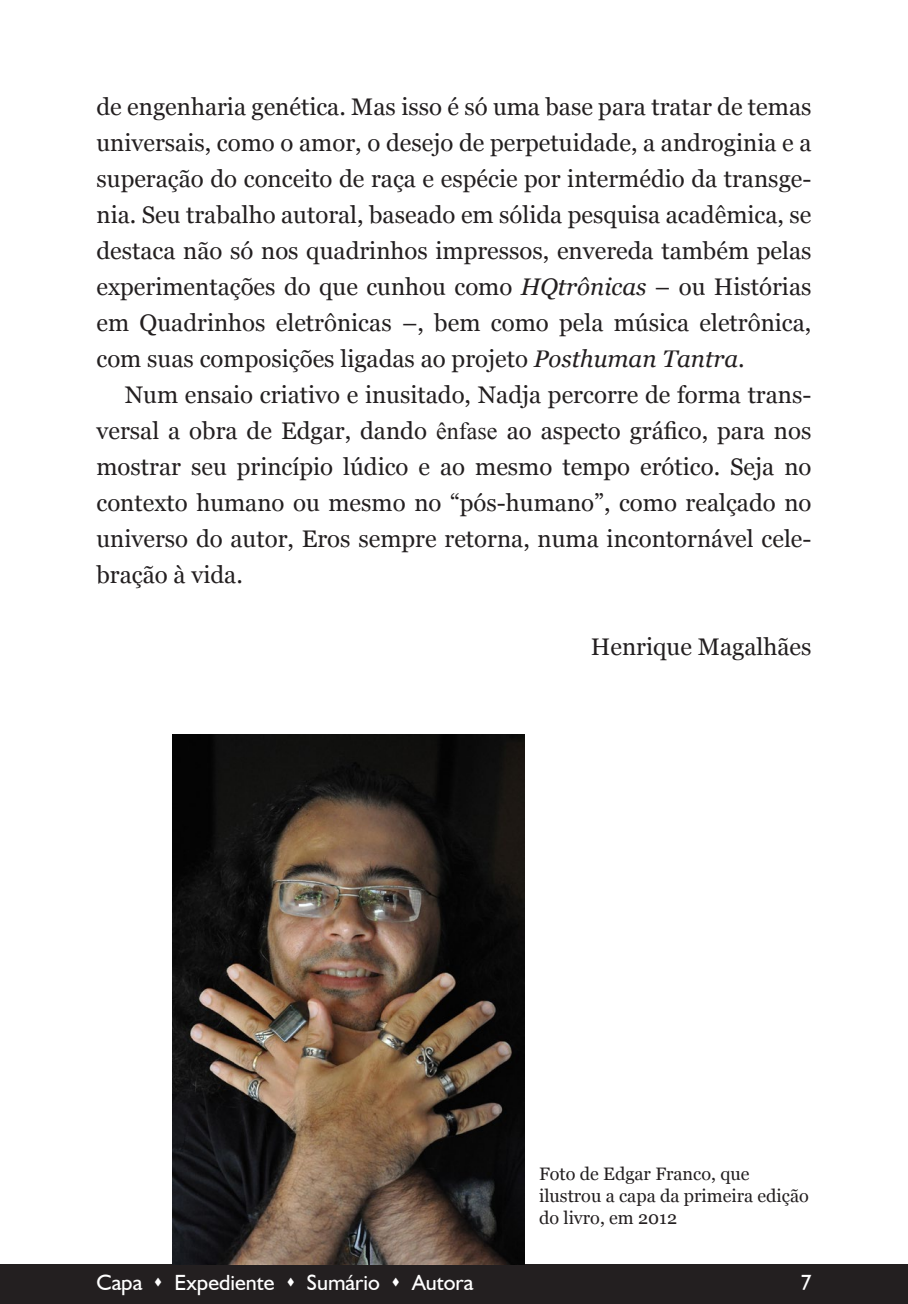
<style>
.page{position:relative;width:908px;height:1304px;background:#fff}
.page>*{position:absolute;margin:0;border:0;box-sizing:border-box;transform-origin:0 0}
.t1{font:24px/36px "Georgia";color:#231f20;text-align:justify}
.t2{font:22px "Humanist 521 BT";color:#fff}
.t3{font:18px/22px "Georgia";color:#231f20}
.s1{font-style:italic}
.s2{font-family:"Times New Roman"}
</style>
<div class="page">
<div style="left:0;top:1264px;width:907px;height:40px;background:#231f20"></div>
<img style="left:172px;top:734px;width:352px;height:530px">
<p class="t1" style="left:96px;top:87px;width:716px">de engenharia genética. Mas isso é só uma base para tratar de temas universais, como o amor, o desejo de perpetuidade, a androginia e a superação do conceito de raça e espécie por intermédio da transge&shy;nia. Seu trabalho autoral, baseado em sólida pesquisa acadêmica, se destaca não só nos quadrinhos impressos, envereda também pelas experimentações do que cunhou como <span class="s1">HQtrônicas</span> – ou Histórias em Quadrinhos eletrônicas –, bem como pela música eletrônica, com suas composições ligadas ao projeto <span class="s1">Posthuman Tantra</span>.</p>
<p class="t1" style="left:96px;top:375px;width:716px;text-indent:28px">Num ensaio criativo e inusitado, Nadja percorre de forma trans&shy;versal a obra de Edgar, dando <span class="s2">ênfase</span> ao aspecto gráfico, para nos mostrar seu princípio lúdico e ao mesmo tempo erótico. Seja no contexto humano ou mesmo no “pós-humano”, como realçado no universo do autor, Eros sempre retorna, numa incontornável cele&shy;bração à vida.</p>
<p class="t1" style="left:590px;top:627px;width:222px">Henrique Magalhães</p>
<p class="t3" style="left:539px;top:1162px;width:271px">Foto de Edgar Franco, que ilustrou a capa da primeira edição do livro, em 2012</p>
<p class="t2" style="left:96px;top:1269px;width:378px">Capa ▲ Expediente ▲ Sumário ▲ Autora</p>
<p class="t2" style="left:800px;top:1268px;width:13px">7</p>
</div>
